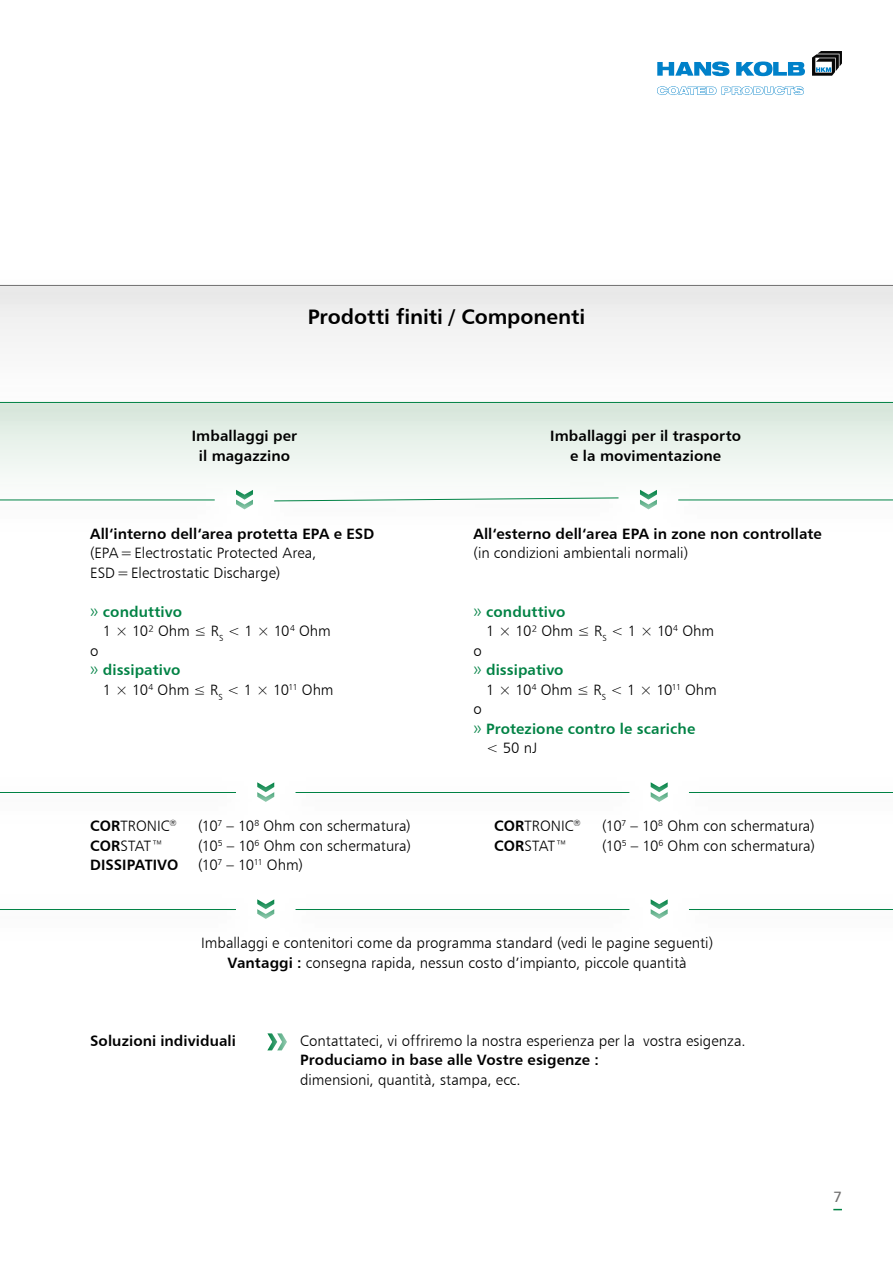
<style>
.page{position:relative;width:893px;height:1263px;background:#fff}
.page>*{position:absolute;margin:0;border:0;box-sizing:border-box;transform-origin:0 0}
.t1{font:21px "Humanist 777 BT Bold B";letter-spacing:-.005em;color:#000}
.t2{font:15px/19.5px "Humanist 777 BT Light B";color:#000;text-align:center}
.t3{font:15px/19.5px "Humanist 777 BT Bold B";letter-spacing:.005em;color:#000;text-align:center}
.t4{font:15px "Humanist 777 BT Bold B";letter-spacing:.005em;color:#008244}
.t5{font:15px "Humanist 777 BT Roman B";color:#706f6f}
.s1{font-family:"Humanist 777 BT Light B";font-size:18px}
.s2{font-family:"Humanist 777 BT Bold B"}
</style>
<div class="page">
<svg style="left:657px;top:62px;width:72px;height:14px"></svg>
<svg style="left:736px;top:62px;width:69px;height:14px"></svg>
<svg style="left:812px;top:51px;width:30px;height:25px"></svg>
<svg style="left:657px;top:86px;width:59px;height:9px"></svg>
<svg style="left:722px;top:86px;width:82px;height:9px"></svg>
<div style="left:0;top:402px;width:893px;height:98px;background:#eff6f1"></div>
<div style="left:0;top:285px;width:893px;height:118px;background:#f6f6f6"></div>
<div style="left:0;top:485px;width:231px;height:47px;background:#fbfbfb"></div>
<hr style="left:0;top:500px;width:215px;height:1px;background:#008244">
<hr style="left:0;top:909px;width:236px;height:1px;background:#008244">
<hr style="left:0;top:792px;width:236px;height:1px;background:#008244">
<svg style="left:257px;top:899px;width:17px;height:20px"></svg>
<svg style="left:257px;top:782px;width:17px;height:20px"></svg>
<svg style="left:236px;top:490px;width:17px;height:19px"></svg>
<svg style="left:640px;top:490px;width:17px;height:19px"></svg>
<svg style="left:651px;top:899px;width:17px;height:20px"></svg>
<svg style="left:651px;top:782px;width:17px;height:20px"></svg>
<svg style="left:267px;top:1033px;width:20px;height:17px"></svg>
<div style="left:258px;top:483px;width:377px;height:50px;background:#fbfbfb"></div>
<svg style="left:274px;top:497px;width:345px;height:5px"></svg>
<div style="left:662px;top:485px;width:231px;height:47px;background:#fbfbfb"></div>
<hr style="left:678px;top:500px;width:215px;height:1px;background:#008244">
<hr style="left:296px;top:909px;width:333px;height:1px;background:#008244">
<hr style="left:296px;top:792px;width:333px;height:1px;background:#008244">
<hr style="left:689px;top:909px;width:204px;height:1px;background:#008244">
<hr style="left:689px;top:792px;width:204px;height:1px;background:#008244">
<div style="left:0;top:387px;width:893px;height:48px;background:#000;opacity:.6"></div>
<hr style="left:0;top:402px;width:893px;height:1px;background:#008244">
<div style="left:0;top:270px;width:893px;height:48px;background:#000;opacity:.6"></div>
<hr style="left:0;top:285px;width:893px;height:1px;background:#706f6f">
<h1 class="t1" style="left:308px;top:303px;width:279px">Prodotti finiti / Componenti</h1>
<p class="t3" style="left:192px;top:426px;width:107px">Imballaggi per il magazzino</p>
<p class="t3" style="left:550px;top:426px;width:192px">Imballaggi per il trasporto e la movimentazione</p>
<p class="t3" style="left:90px;top:523px;width:286px">All‘interno dell‘area protetta EPA e ESD</p>
<p class="t2" style="left:90px;top:543px;width:228px;text-align:left">(EPA=Electrostatic Protected Area,<br>ESD=Electrostatic Discharge)</p>
<p class="t4" style="left:90px;top:602px;width:93px"><span class="s1">»</span> conduttivo</p>
<p class="t2" style="left:103px;top:621px;width:229px">1 × 10² Ohm ≤ R<sub>S</sub> &lt; 1 × 10<sup>4</sup> Ohm</p>
<p class="t2" style="left:90px;top:640px;width:10px">o</p>
<p class="t4" style="left:90px;top:660px;width:92px"><span class="s1">»</span> dissipativo</p>
<p class="t2" style="left:103px;top:679px;width:232px">1 × 10<sup>4</sup> Ohm ≤ R<sub>S</sub> &lt; 1 × 10<sup>11</sup> Ohm</p>
<p class="t2" style="left:90px;top:816px;width:88px"><span class="s2">COR</span>TRONIC<sup>®</sup></p>
<p class="t2" style="left:198px;top:816px;width:214px">(10<sup>7</sup> – 10<sup>8</sup> Ohm con schermatura)</p>
<p class="t2" style="left:90px;top:835px;width:75px"><span class="s2">COR</span>STAT™</p>
<p class="t2" style="left:198px;top:835px;width:214px">(10<sup>5</sup> – 10<sup>6</sup> Ohm con schermatura)</p>
<p class="t3" style="left:90px;top:855px;width:90px">DISSIPATIVO</p>
<p class="t2" style="left:198px;top:855px;width:106px">(10<sup>7</sup> – 10<sup>11</sup> Ohm)</p>
<p class="t3" style="left:473px;top:523px;width:350px">All‘esterno dell‘area EPA in zone non controllate</p>
<p class="t2" style="left:473px;top:543px;width:216px">(in condizioni ambientali normali)</p>
<p class="t4" style="left:473px;top:602px;width:93px"><span class="s1">»</span> conduttivo</p>
<p class="t2" style="left:486px;top:621px;width:229px">1 × 10² Ohm ≤ R<sub>S</sub> &lt; 1 × 10<sup>4</sup> Ohm</p>
<p class="t2" style="left:473px;top:640px;width:10px">o</p>
<p class="t4" style="left:473px;top:660px;width:92px"><span class="s1">»</span> dissipativo</p>
<p class="t2" style="left:486px;top:679px;width:232px">1 × 10<sup>4</sup> Ohm ≤ R<sub>S</sub> &lt; 1 × 10<sup>11</sup> Ohm</p>
<p class="t2" style="left:473px;top:699px;width:10px">o</p>
<p class="t4" style="left:473px;top:719px;width:223px"><span class="s1">»</span> Protezione contro le scariche</p>
<p class="t2" style="left:486px;top:738px;width:53px">&lt; 50 nJ</p>
<p class="t2" style="left:494px;top:816px;width:88px"><span class="s2">COR</span>TRONIC<sup>®</sup></p>
<p class="t2" style="left:602px;top:816px;width:214px">(10<sup>7</sup> – 10<sup>8</sup> Ohm con schermatura)</p>
<p class="t2" style="left:494px;top:835px;width:75px"><span class="s2">COR</span>STAT™</p>
<p class="t2" style="left:602px;top:835px;width:214px">(10<sup>5</sup> – 10<sup>6</sup> Ohm con schermatura)</p>
<p class="t2" style="left:201px;top:933px;width:513px">Imballaggi e contenitori come da programma standard (vedi le pagine seguenti)<br><span class="s2">Vantaggi :</span> consegna rapida, nessun costo d’impianto, piccole quantità</p>
<p class="t3" style="left:90px;top:1030px;width:147px">Soluzioni individuali</p>
<p class="t2" style="left:300px;top:1030px;width:447px">Contattateci, vi offriremo la nostra esperienza per la vostra esigenza.</p>
<p class="t3" style="left:300px;top:1050px;width:300px">Produciamo in base alle Vostre esigenze :</p>
<p class="t2" style="left:300px;top:1069px;width:222px">dimensioni, quantità, stampa, ecc.</p>
<p class="t5" style="left:833px;top:1187px;width:10px">7</p>
</div>
